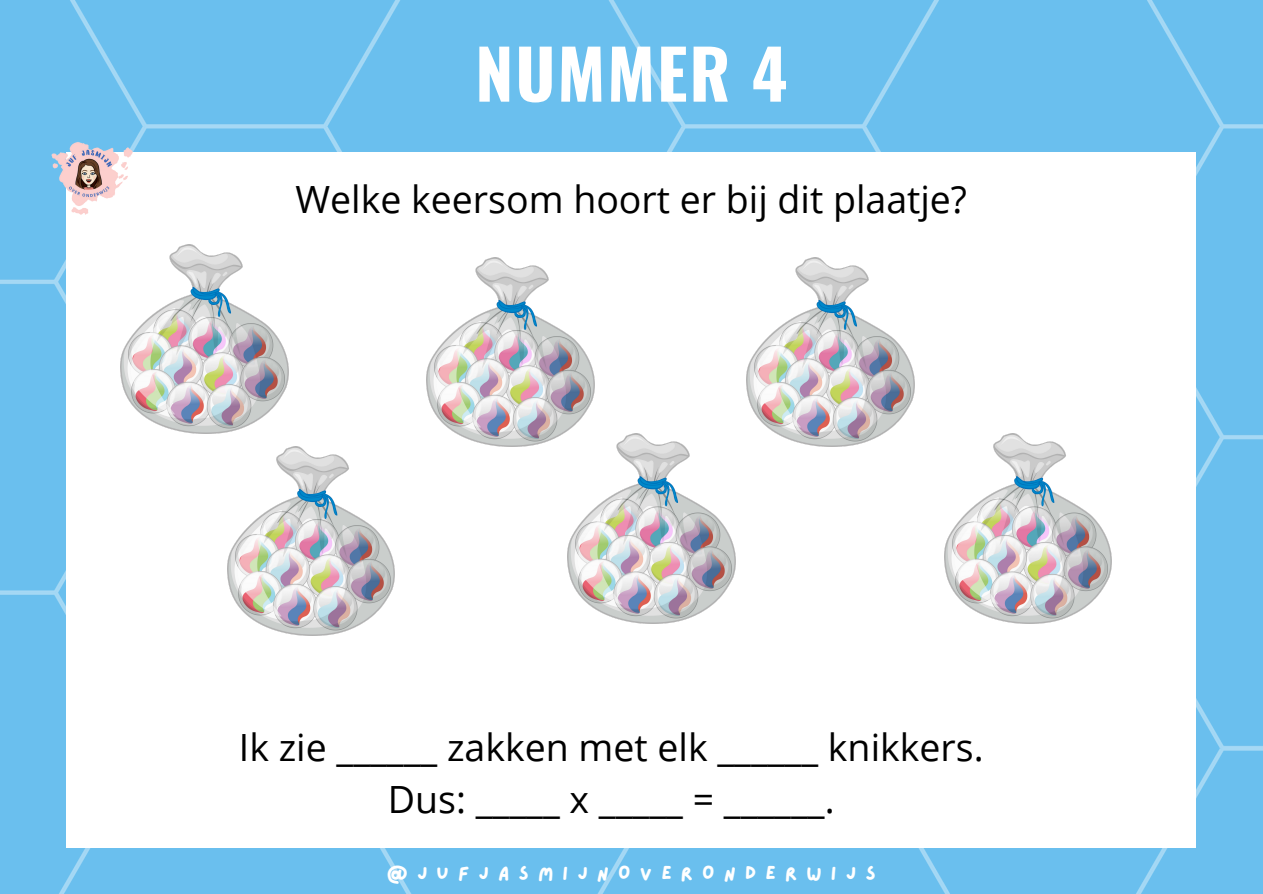
<style>
.page{position:relative;width:1263px;height:894px;background:#fff}
.page>*{position:absolute;margin:0;border:0;box-sizing:border-box;transform-origin:0 0}
.t1{font:700 67.95px "Oswald";letter-spacing:.03em;color:#fff}
.t2{font:37.5px/51.8px "Open Sans";color:#000;text-align:center}
.t3{font:19.2px "Lazydog";letter-spacing:.475em;color:#fff}
</style>
<div class="page">
<div style="left:0;top:0;width:1263px;height:893px;background:#6abfee"></div>
<div style="left:67px;top:152px;width:1129px;height:695px;background:#fff"></div>
<img style="left:45px;top:131px;width:88px;height:87px">
<img style="left:121px;top:245px;width:167px;height:189px">
<img style="left:227px;top:446px;width:168px;height:189px">
<img style="left:427px;top:257px;width:168px;height:189px">
<img style="left:568px;top:434px;width:167px;height:189px">
<img style="left:746px;top:257px;width:168px;height:189px">
<img style="left:944px;top:434px;width:168px;height:189px">
<h1 class="t1" style="left:475px;top:21px;width:313px">NUMMER 4</h1>
<p class="t2" style="left:295px;top:172px;width:673px">Welke keersom hoort er bij dit plaatje?</p>
<p class="t2" style="left:239px;top:720px;width:746px">Ik zie ______ zakken met elk ______ knikkers.<br>Dus: _____ x _____ = ______.</p>
<p class="t3" style="left:387px;top:863px;width:490px">@JUFJASMIJNOVERONDERWIJS</p>
</div>
